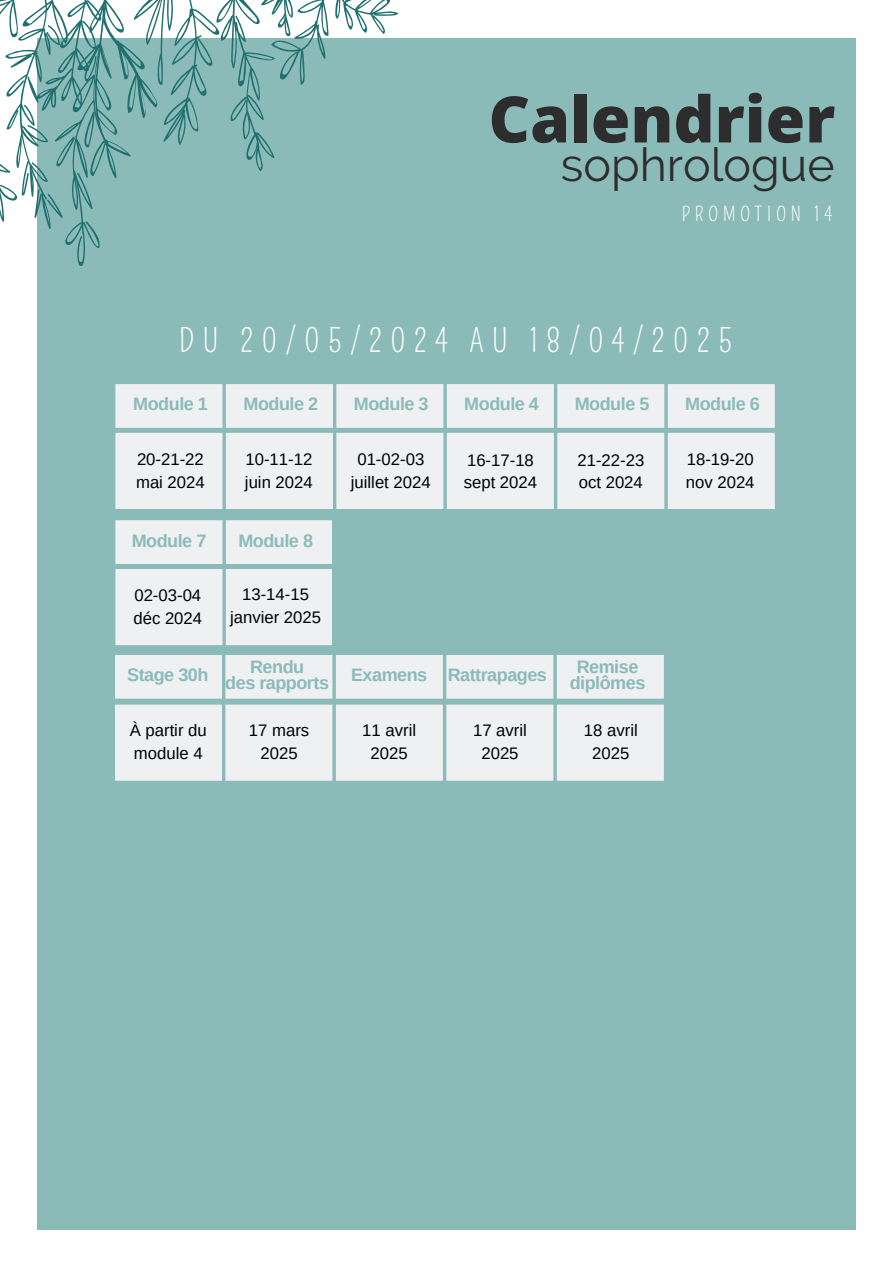
<style>
.page{position:relative;width:894px;height:1264px;background:#fff}
.page>*{position:absolute;margin:0;border:0;box-sizing:border-box;transform-origin:0 0}
.t1{font:800 64.05px "Open Sans";color:#2d2d2d}
.t2{font:46.35px "Raleway";color:#2d2d2d}
.t3{font:31.65px "Pompiere";letter-spacing:.25em;color:#fff}
.t4{font:19.35px "Pompiere";letter-spacing:.25em;color:#fff}
.t5{font:700 18px/15.8px "Arimo";letter-spacing:-.025em;color:#8bbbb9;text-align:center}
.t6{font:16.65px/23px "Arimo";color:#000}
</style>
<div class="page">
<div style="left:37px;top:38px;width:818px;height:1191px;background:#8bbbb9"></div>
<svg style="left:0;top:0;width:398px;height:266px"></svg>
<svg style="left:115px;top:384px;width:660px;height:44px;background:#ebeef0"></svg>
<div style="left:115px;top:433px;width:660px;height:76px;background:#eff0f2"></div>
<div style="left:115px;top:520px;width:217px;height:44px;background:#eff0f2"></div>
<div style="left:115px;top:569px;width:217px;height:76px;background:#eff0f2"></div>
<div style="left:115px;top:655px;width:549px;height:43px;background:#eff0f2"></div>
<div style="left:115px;top:704px;width:549px;height:76px;background:#eff0f2"></div>
<p class="t1" style="left:488px;top:74px;width:348px">Calendrier</p>
<p class="t2" style="left:560px;top:138px;width:275px">sophrologue</p>
<p class="t4" style="left:681px;top:203px;width:152px">PROMOTION 14</p>
<p class="t3" style="left:179px;top:323px;width:554px">DU 20/05/2024 AU 18/04/2025</p>
<p class="t5" style="left:133px;top:396px;width:76px">Module 1</p>
<p class="t5" style="left:243px;top:396px;width:76px">Module 2</p>
<p class="t5" style="left:354px;top:396px;width:76px">Module 3</p>
<p class="t5" style="left:464px;top:396px;width:76px">Module 4</p>
<p class="t5" style="left:574px;top:396px;width:76px">Module 5</p>
<p class="t5" style="left:685px;top:396px;width:76px">Module 6</p>
<p class="t6" style="left:137px;top:448px;width:68px">20-21-22</p>
<p class="t6" style="left:136px;top:471px;width:70px">mai 2024</p>
<p class="t6" style="left:245px;top:448px;width:68px">10-11-12</p>
<p class="t6" style="left:245px;top:471px;width:69px">juin 2024</p>
<p class="t5" style="left:132px;top:532px;width:76px">Module 7</p>
<p class="t5" style="left:238px;top:532px;width:76px">Module 8</p>
<p class="t6" style="left:134px;top:583px;width:68px">02-03-04</p>
<p class="t6" style="left:133px;top:606px;width:70px">déc 2024</p>
<p class="t6" style="left:242px;top:583px;width:68px">13-14-15</p>
<p class="t6" style="left:230px;top:606px;width:92px">janvier 2025</p>
<p class="t6" style="left:357px;top:448px;width:68px">01-02-03</p>
<p class="t6" style="left:351px;top:471px;width:81px">juillet 2024</p>
<p class="t6" style="left:467px;top:448px;width:68px">16-17-18</p>
<p class="t6" style="left:463px;top:471px;width:75px">sept 2024</p>
<p class="t5" style="left:250px;top:659px;width:56px">Rendu</p>
<p class="t5" style="left:225px;top:675px;width:105px">des rapports</p>
<p class="t5" style="left:127px;top:667px;width:83px">Stage 30h</p>
<p class="t5" style="left:351px;top:667px;width:78px">Examens</p>
<p class="t5" style="left:447px;top:667px;width:101px">Rattrapages</p>
<p class="t6" style="left:130px;top:719px;width:78px">À partir du module 4</p>
<p class="t6" style="left:362px;top:719px;width:55px">11 avril</p>
<p class="t6" style="left:249px;top:719px;width:62px">17 mars</p>
<p class="t6" style="left:260px;top:742px;width:39px">2025</p>
<p class="t6" style="left:370px;top:742px;width:39px">2025</p>
<p class="t6" style="left:473px;top:719px;width:55px">17 avril</p>
<p class="t6" style="left:481px;top:742px;width:39px">2025</p>
<p class="t6" style="left:577px;top:448px;width:68px">21-22-23</p>
<p class="t6" style="left:578px;top:471px;width:66px">oct 2024</p>
<p class="t5" style="left:569px;top:659px;width:77px">Remise diplômes</p>
<p class="t6" style="left:583px;top:719px;width:55px">18 avril</p>
<p class="t6" style="left:592px;top:742px;width:39px">2025</p>
<p class="t6" style="left:686px;top:448px;width:68px">18-19-20</p>
<p class="t6" style="left:685px;top:471px;width:70px">nov 2024</p>
</div>
